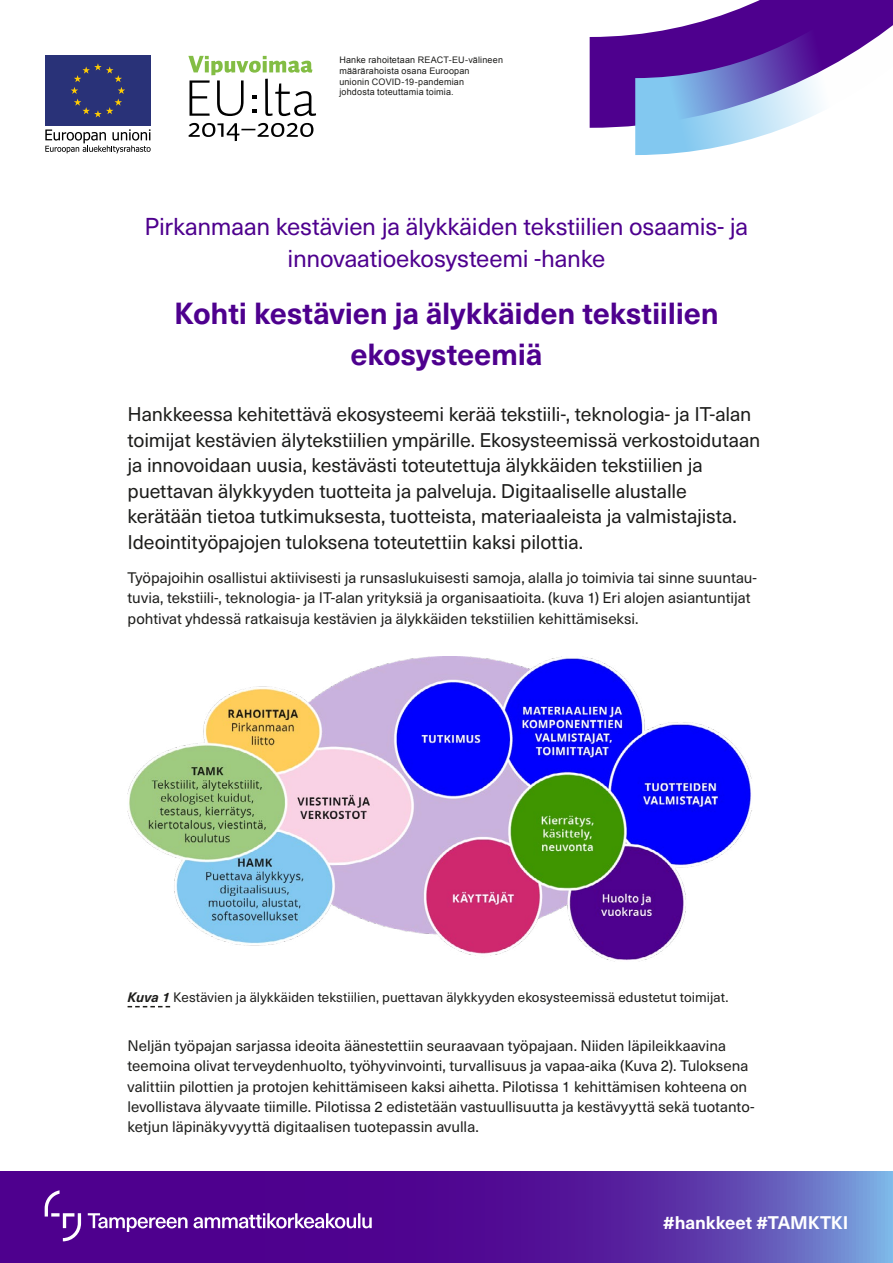
<style>
.page{position:relative;width:893px;height:1263px;background:#fff}
.page>*{position:absolute;margin:0;border:0;box-sizing:border-box;transform-origin:0 0}
.Otsikko_H1{font:700 30px/40.5px "Neue Haas Unica Pro";letter-spacing:-.01em;color:#4e008e;text-align:center}
.Tuottaja_hanke_ennen{font:24px/31.5px "Neue Haas Unica Pro";letter-spacing:-.01em;color:#4e008e;text-align:center}
.Ingressi_P{font:19.5px/25.5px "Neue Haas Unica Pro";letter-spacing:-.01em;color:#1d1d1b}
.t1{font:700 18px "Neue Haas Unica Pro";letter-spacing:-.005em;color:#fff}
.Leipäteksti_P{font:15px/20.2px "Neue Haas Unica Pro";color:#1d1d1b}
.Kuvateksti_P{font:13.5px "Neue Haas Unica Pro";letter-spacing:.005em;color:#1d1d1b}
.REACT-EU_P{font:9px/10.8px "Arial";letter-spacing:.02em;color:#1d1d1b}
.s1{font-weight:700;font-style:italic}
</style>
<div class="page">
<svg style="left:590px;top:0;width:303px;height:155px"></svg>
<svg style="left:188px;top:123px;width:125px;height:18px"></svg>
<svg style="left:188px;top:56px;width:128px;height:60px"></svg>
<div style="left:45px;top:55px;width:106px;height:71px;background:#293278"></div>
<svg style="left:71px;top:63px;width:54px;height:54px"></svg>
<svg style="left:45px;top:129px;width:106px;height:24px"></svg>
<img style="left:128px;top:657px;width:624px;height:305px">
<svg style="left:128px;top:1006px;width:42px;height:1px"></svg>
<svg style="left:0;top:1171px;width:893px;height:92px;background:#5827a1"></svg>
<svg style="left:45px;top:1190px;width:327px;height:51px;background:#621e9b"></svg>
<p class="REACT-EU_P" style="left:339px;top:54px;width:165px">Hanke rahoitetaan REACT-EU-välineen määrärahoista osana Euroopan<br>unionin COVID-19-pandemian<br>johdosta toteuttamia toimia.</p>
<p class="Tuottaja_hanke_ennen" style="left:145px;top:211px;width:605px">Pirkanmaan kestävien ja älykkäiden tekstiilien osaamis- ja innovaatioekosysteemi -hanke</p>
<h1 class="Otsikko_H1" style="left:174px;top:294px;width:546px">Kohti kestävien ja älykkäiden tekstiilien ekosysteemiä</h1>
<p class="Ingressi_P" style="left:128px;top:402px;width:634px">Hankkeessa kehitettävä ekosysteemi kerää tekstiili-, teknologia- ja IT-alan toimijat kestävien älytekstiilien ympärille. Ekosysteemissä verkostoidutaan ja innovoidaan uusia, kestävästi toteutettuja älykkäiden tekstiilien ja puettavan älykkyyden tuotteita ja palveluja. Digitaaliselle alustalle kerätään tietoa tutkimuksesta, tuotteista, materiaaleista ja valmistajista.<br>Ideointityöpajojen tuloksena toteutettiin kaksi pilottia.</p>
<p class="Leipäteksti_P" style="left:128px;top:568px;width:631px">Työpajoihin osallistui aktiivisesti ja runsaslukuisesti samoja, alalla jo toimivia tai sinne suuntau&shy;tuvia, tekstiili-, teknologia- ja IT-alan yrityksiä ja organisaatioita. (kuva 1) Eri alojen asiantuntijat pohtivat yhdessä ratkaisuja kestävien ja älykkäiden tekstiilien kehittämiseksi.</p>
<p class="Kuvateksti_P" style="left:128px;top:989px;width:602px"><span class="s1">Kuva 1</span> Kestävien ja älykkäiden tekstiilien, puettavan älykkyyden ekosysteemissä edustetut toimijat.</p>
<p class="Leipäteksti_P" style="left:128px;top:1036px;width:629px">Neljän työpajan sarjassa ideoita äänestettiin seuraavaan työpajaan. Niiden läpileikkaavina teemoina olivat terveydenhuolto, työhyvinvointi, turvallisuus ja vapaa-aika (Kuva 2). Tuloksena valittiin pilottien ja protojen kehittämiseen kaksi aihetta. Pilotissa 1 kehittämisen kohteena on levollistava älyvaate tiimille. Pilotissa 2 edistetään vastuullisuutta ja kestävyyttä sekä tuotanto&shy;ketjun läpinäkyvyyttä digitaalisen tuotepassin avulla.</p>
<p class="t1" style="left:663px;top:1211px;width:187px">#hankkeet #TAMKTKI</p>
</div>
